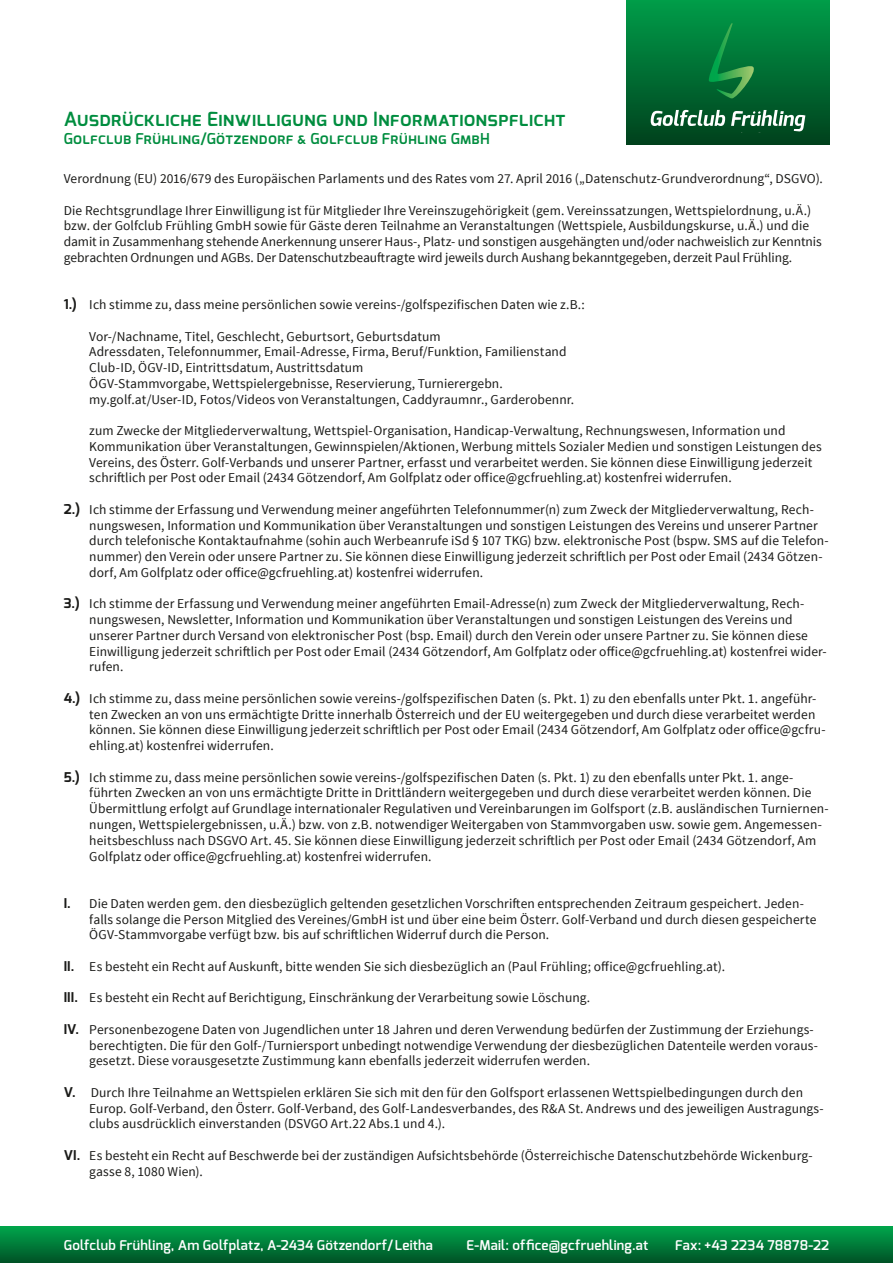
<style>
.page{position:relative;width:893px;height:1263px;background:#fff}
.page>*{position:absolute;margin:0;border:0;box-sizing:border-box;transform-origin:0 0}
.t1{font:600 19.5px "Exo";letter-spacing:.01em;color:#008d3f}
.t2{font:600 15px "Exo";letter-spacing:.015em;color:#008d3f}
.t3{font:13.5px/15.8px "Source Sans Pro";letter-spacing:.005em;color:#1a1a18}
.t4{font:600 13.5px "Exo";letter-spacing:.015em;color:#fff}
.s1{font-family:"Exo";font-weight:700}
</style>
<div class="page">
<div style="left:626px;top:0;width:203px;height:145px;background:linear-gradient(to bottom,#009d4a,#00411d)"></div>
<svg style="left:650px;top:110px;width:75px;height:16px"></svg>
<svg style="left:731px;top:110px;width:74px;height:22px"></svg>
<svg style="left:706px;top:23px;width:52px;height:76px;background:#0d833d"></svg>
<div style="left:0;top:1227px;width:893px;height:36px;background:linear-gradient(to bottom,#00a44c,#005427)"></div>
<h1 class="t1" style="left:64px;top:107px;width:503px">Ausdrückliche Einwilligung und Informationspflicht</h1>
<p class="t2" style="left:64px;top:129px;width:427px">Golfclub Frühling/Götzendorf &amp; Golfclub Frühling GmbH</p>
<p class="t3" style="left:64px;top:171px;width:761px">Verordnung (EU) 2016/679 des Europäischen Parlaments und des Rates vom 27. April 2016 („Datenschutz-Grundverordnung“, DSGVO).</p>
<p class="t3" style="left:64px;top:202px;width:759px">Die Rechtsgrundlage Ihrer Einwilligung ist für Mitglieder Ihre Vereinszugehörigkeit (gem. Vereinssatzungen, Wettspielordnung, u.Ä.) bzw. der Golfclub Frühling GmbH sowie für Gäste deren Teilnahme an Veranstaltungen (Wettspiele, Ausbildungskurse, u.Ä.) und die damit in Zusammenhang stehende Anerkennung unserer Haus-, Platz- und sonstigen ausgehängten und/oder nachweislich zur Kenntnis gebrachten Ordnungen und AGBs. Der Datenschutzbeauftragte wird jeweils durch Aushang bekanntgegeben, derzeit Paul Frühling.</p>
<p class="t3" style="left:64px;top:297px;width:522px"><span class="s1">1.)</span> Ich stimme zu, dass meine persönlichen sowie vereins-/golfspezifischen Daten wie z.B.:</p>
<p class="t3" style="left:89px;top:328px;width:486px">Vor-/Nachname, Titel, Geschlecht, Geburtsort, Geburtsdatum<br>Adressdaten, Telefonnummer, Email-Adresse, Firma, Beruf/Funktion, Familienstand Club-ID, ÖGV-ID, Eintrittsdatum, Austrittsdatum<br>ÖGV-Stammvorgabe, Wettspielergebnisse, Reservierung, Turnierergebn. my.golf.at/User-ID, Fotos/Videos von Veranstaltungen, Caddyraumnr., Garderobennr.</p>
<p class="t3" style="left:89px;top:423px;width:734px">zum Zwecke der Mitgliederverwaltung, Wettspiel-Organisation, Handicap-Verwaltung, Rechnungswesen, Information und Kommunikation über Veranstaltungen, Gewinnspielen/Aktionen, Werbung mittels Sozialer Medien und sonstigen Leistungen des Vereins, des Österr. Golf-Verbands und unserer Partner, erfasst und verarbeitet werden. Sie können diese Einwilligung jederzeit schriftlich per Post oder Email (2434 Götzendorf, Am Golfplatz oder office@gcfruehling.at) kostenfrei widerrufen.</p>
<p class="t3" style="left:89px;top:502px;width:741px;text-indent:-26px"><span class="s1">2.)</span> Ich stimme der Erfassung und Verwendung meiner angeführten Telefonnummer(n) zum Zweck der Mitgliederverwaltung, Rech&shy;nungswesen, Information und Kommunikation über Veranstaltungen und sonstigen Leistungen des Vereins und unserer Partner durch telefonische Kontaktaufnahme (sohin auch Werbeanrufe iSd § 107 TKG) bzw. elektronische Post (bspw. SMS auf die Telefon&shy;nummer) den Verein oder unsere Partner zu. Sie können diese Einwilligung jederzeit schriftlich per Post oder Email (2434 Götzen&shy;dorf, Am Golfplatz oder office@gcfruehling.at) kostenfrei widerrufen.</p>
<p class="t3" style="left:89px;top:596px;width:739px;text-indent:-26px"><span class="s1">3.)</span> Ich stimme der Erfassung und Verwendung meiner angeführten Email-Adresse(n) zum Zweck der Mitgliederverwaltung, Rech&shy;nungswesen, Newsletter, Information und Kommunikation über Veranstaltungen und sonstigen Leistungen des Vereins und unserer Partner durch Versand von elektronischer Post (bsp. Email) durch den Verein oder unsere Partner zu. Sie können diese Einwilligung jederzeit schriftlich per Post oder Email (2434 Götzendorf, Am Golfplatz oder office@gcfruehling.at) kostenfrei wider&shy;rufen.</p>
<p class="t3" style="left:89px;top:691px;width:738px;text-indent:-26px"><span class="s1">4.)</span> Ich stimme zu, dass meine persönlichen sowie vereins-/golfspezifischen Daten (s. Pkt. 1) zu den ebenfalls unter Pkt. 1. angeführ&shy;ten Zwecken an von uns ermächtigte Dritte innerhalb Österreich und der EU weitergegeben und durch diese verarbeitet werden können. Sie können diese Einwilligung jederzeit schriftlich per Post oder Email (2434 Götzendorf, Am Golfplatz oder office@gcfru&shy;ehling.at) kostenfrei widerrufen.</p>
<p class="t3" style="left:89px;top:769px;width:741px;text-indent:-26px"><span class="s1">5.)</span> Ich stimme zu, dass meine persönlichen sowie vereins-/golfspezifischen Daten (s. Pkt. 1) zu den ebenfalls unter Pkt. 1. ange&shy;führten Zwecken an von uns ermächtigte Dritte in Drittländern weitergegeben und durch diese verarbeitet werden können. Die Übermittlung erfolgt auf Grundlage internationaler Regulativen und Vereinbarungen im Golfsport (z.B. ausländischen Turniernen&shy;nungen, Wettspielergebnissen, u.Ä.) bzw. von z.B. notwendiger Weitergaben von Stammvorgaben usw. sowie gem. Angemessen&shy;heitsbeschluss nach DSGVO Art. 45. Sie können diese Einwilligung jederzeit schriftlich per Post oder Email (2434 Götzendorf, Am Golfplatz oder office@gcfruehling.at) kostenfrei widerrufen.</p>
<p class="t3" style="left:89px;top:896px;width:729px;text-indent:-26px"><span class="s1">I.</span> Die Daten werden gem. den diesbezüglich geltenden gesetzlichen Vorschriften entsprechenden Zeitraum gespeichert. Jeden&shy;falls solange die Person Mitglied des Vereines/GmbH ist und über eine beim Österr. Golf-Verband und durch diesen gespeicherte<br>ÖGV-Stammvorgabe verfügt bzw. bis auf schriftlichen Widerruf durch die Person.</p>
<p class="t3" style="left:64px;top:959px;width:663px"><span class="s1">II.</span> Es besteht ein Recht auf Auskunft, bitte wenden Sie sich diesbezüglich an (Paul Frühling; office@gcfruehling.at).</p>
<p class="t3" style="left:64px;top:990px;width:528px"><span class="s1">III.</span> Es besteht ein Recht auf Berichtigung, Einschränkung der Verarbeitung sowie Löschung.</p>
<p class="t3" style="left:89px;top:1022px;width:730px;text-indent:-26px"><span class="s1">IV.</span> Personenbezogene Daten von Jugendlichen unter 18 Jahren und deren Verwendung bedürfen der Zustimmung der Erziehungs&shy;berechtigten. Die für den Golf-/Turniersport unbedingt notwendige Verwendung der diesbezüglichen Datenteile werden voraus&shy;gesetzt. Diese vorausgesetzte Zustimmung kann ebenfalls jederzeit widerrufen werden.</p>
<p class="t3" style="left:89px;top:1085px;width:736px;text-indent:-26px"><span class="s1">V.</span> Durch Ihre Teilnahme an Wettspielen erklären Sie sich mit den für den Golfsport erlassenen Wettspielbedingungen durch den<br>Europ. Golf-Verband, den Österr. Golf-Verband, des Golf-Landesverbandes, des R&amp;A St. Andrews und des jeweiligen Austragungs&shy;clubs ausdrücklich einverstanden (DSVGO Art.22 Abs.1 und 4.).</p>
<p class="t3" style="left:89px;top:1148px;width:725px;text-indent:-26px"><span class="s1">VI.</span> Es besteht ein Recht auf Beschwerde bei der zuständigen Aufsichtsbehörde (Österreichische Datenschutzbehörde Wickenburg&shy;gasse 8, 1080 Wien).</p>
<p class="t4" style="left:64px;top:1237px;width:371px">Golfclub Frühling, Am Golfplatz, A-2434 Götzendorf/Leitha</p>
<p class="t4" style="left:467px;top:1237px;width:183px">E-Mail: office@gcfruehling.at</p>
<p class="t4" style="left:675px;top:1237px;width:155px">Fax: +43 2234 78878-22</p>
</div>
